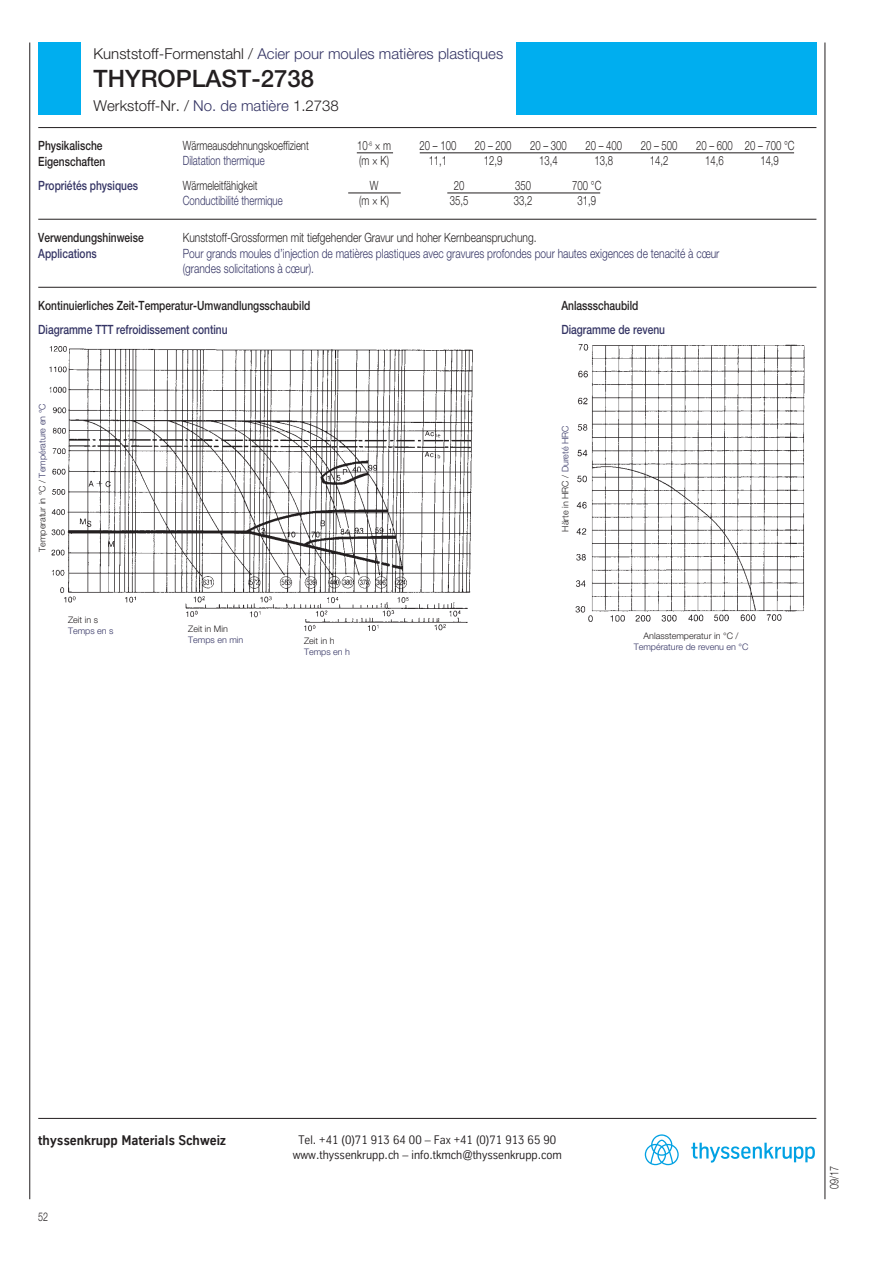
<style>
.page{position:relative;width:893px;height:1263px;background:#fff}
.page>*{position:absolute;margin:0;border:0;box-sizing:border-box;transform-origin:0 0}
.t1{font:500 24px "Helvetica Neue";color:#231f20}
.t2{font:300 15px "Helvetica Neue";color:#343464}
.t3{font:300 15px "Helvetica Neue";color:#231f20}
.t4{font:700 13.5px "TK Type";color:#231f20}
.t5{font:300 12.75px "Helvetica Neue";color:#231f20;scale:.75 1}
.t6{font:300 12.75px/15.8px "Helvetica Neue";color:#343464;scale:.8 1}
.t7{font:500 12.75px/15.8px "Helvetica Neue";color:#231f20;scale:.8 1}
.t8{font:500 12.75px "Helvetica Neue";color:#343464;scale:.8 1}
.t9{font:300 12.75px "Helvetica Neue";color:#231f20;scale:.8 1}
.t10{font:300 12.75px "Helvetica Neue";color:#343464;scale:.75 1}
.t11{font:12px/15px "TK Type";color:#231f20;text-align:center}
.t12{font:300 12px "Helvetica Neue";color:#231f20;scale:.75 1}
.t13{font:300 9px "Helvetica Neue";color:#231f20}
.t14{font:300 9px "Helvetica Neue";color:#343464}
.s1{color:#231f20}
.s2{color:#343464}
</style>
<div class="page">
<hr style="left:29px;top:43px;width:1px;height:1156px;background:#231f20">
<hr style="left:825px;top:43px;width:1px;height:1156px;background:#231f20">
<hr style="left:38px;top:1118px;width:778px;height:1px;background:#231f20">
<hr style="left:38px;top:127px;width:778px;height:1px;background:#231f20">
<div style="left:38px;top:43px;width:43px;height:72px;background:#00aeef"></div>
<svg style="left:645px;top:1134px;width:34px;height:31px"></svg>
<svg style="left:691px;top:1143px;width:124px;height:19px"></svg>
<div style="left:516px;top:43px;width:300px;height:72px;background:#00aeef"></div>
<hr style="left:38px;top:219px;width:778px;height:1px;background:#231f20">
<hr style="left:348px;top:193px;width:53px;height:1px;background:#231f20">
<hr style="left:447px;top:193px;width:153px;height:1px;background:#231f20">
<hr style="left:357px;top:153px;width:36px;height:1px;background:#231f20">
<hr style="left:420px;top:153px;width:374px;height:1px;background:#231f20">
<img style="left:49px;top:346px;width:424px;height:286px">
<img style="left:575px;top:344px;width:230px;height:278px">
<div style="left:68px;top:616px;width:57px;height:32px;background:#fff"></div>
<div style="left:188px;top:625px;width:57px;height:31px;background:#fff"></div>
<hr style="left:38px;top:287px;width:778px;height:1px;background:#231f20">
<p class="t2" style="left:94px;top:44px;width:411px"><span class="s1">Kunststoff-Formenstahl /</span> Acier pour moules matières plastiques</p>
<h1 class="t1" style="left:94px;top:64px;width:222px">THYROPLAST-2738</h1>
<p class="t3" style="left:94px;top:97px;width:247px">Werkstoff-Nr. / <span class="s2">No. de matière</span> 1.2738</p>
<p class="t7" style="left:38px;top:138px;width:85px">Physikalische<br>Eigenschaften</p>
<p class="t8" style="left:38px;top:178px;width:126px">Propriétés physiques</p>
<p class="t7" style="left:38px;top:229px;width:133px">Verwendungshinweise</p>
<p class="t9" style="left:183px;top:229px;width:444px">Kunststoff-Grossformen mit tiefgehender Gravur und hoher Kernbeanspruchung.</p>
<p class="t8" style="left:38px;top:245px;width:75px">Applications</p>
<p class="t6" style="left:183px;top:245px;width:672px">Pour grands moules d’injection de matières plastiques avec gravures profondes pour hautes exigences de tenacité à cœur (grandes solicitations à cœur).</p>
<p class="t5" style="left:183px;top:138px;width:170px">Wärmeausdehnungskoeffizient</p>
<p class="t5" style="left:357px;top:138px;width:47px">10<sup>-6</sup> × m</p>
<p class="t5" style="left:420px;top:138px;width:50px">20 – 100</p>
<p class="t5" style="left:475px;top:138px;width:50px">20 – 200</p>
<p class="t5" style="left:530px;top:138px;width:50px">20 – 300</p>
<p class="t5" style="left:585px;top:138px;width:50px">20 – 400</p>
<p class="t5" style="left:641px;top:138px;width:50px">20 – 500</p>
<p class="t5" style="left:696px;top:138px;width:133px">20 – 600 20 – 700 °C</p>
<p class="t10" style="left:183px;top:153px;width:111px">Dilatation thermique</p>
<p class="t5" style="left:359px;top:153px;width:41px">(m × K)</p>
<p class="t5" style="left:429px;top:153px;width:26px">11,1</p>
<p class="t5" style="left:484px;top:153px;width:26px">12,9</p>
<p class="t5" style="left:539px;top:153px;width:26px">13,4</p>
<p class="t5" style="left:594px;top:153px;width:26px">13,8</p>
<p class="t5" style="left:650px;top:153px;width:26px">14,2</p>
<p class="t5" style="left:705px;top:153px;width:26px">14,6</p>
<p class="t5" style="left:760px;top:153px;width:26px">14,9</p>
<p class="t5" style="left:183px;top:178px;width:101px">Wärmeleitfähigkeit</p>
<p class="t5" style="left:370px;top:178px;width:13px">W</p>
<p class="t5" style="left:454px;top:178px;width:16px">20</p>
<p class="t5" style="left:515px;top:178px;width:23px">350</p>
<p class="t5" style="left:572px;top:178px;width:40px">700 °C</p>
<p class="t10" style="left:183px;top:193px;width:135px">Conductibilité thermique</p>
<p class="t5" style="left:359px;top:193px;width:41px">(m × K)</p>
<p class="t5" style="left:450px;top:193px;width:26px">35,5</p>
<p class="t5" style="left:514px;top:193px;width:26px">33,2</p>
<p class="t5" style="left:577px;top:193px;width:26px">31,9</p>
<p class="t7" style="left:38px;top:297px;width:342px">Kontinuierliches Zeit-Temperatur-Umwandlungsschaubild</p>
<p class="t8" style="left:38px;top:322px;width:238px">Diagramme TTT refroidissement continu</p>
<p class="t13" style="left:37px;top:552px;width:150px;rotate:-90deg">Temperatur in °C / <span class="s2">Température en °C</span></p>
<p class="t13" style="left:68px;top:615px;width:31px">Zeit in s</p>
<p class="t14" style="left:68px;top:625px;width:47px">Temps en s</p>
<p class="t13" style="left:188px;top:623px;width:41px">Zeit in Min</p>
<p class="t14" style="left:188px;top:634px;width:57px">Temps en min</p>
<p class="t13" style="left:304px;top:635px;width:32px">Zeit in h</p>
<p class="t14" style="left:304px;top:646px;width:48px">Temps en h</p>
<p class="t7" style="left:561px;top:297px;width:98px">Anlassschaubild</p>
<p class="t8" style="left:561px;top:322px;width:131px">Diagramme de revenu</p>
<p class="t13" style="left:560px;top:532px;width:108px;rotate:-90deg">Härte in HRC / <span class="s2">Dureté HRC</span></p>
<p class="t13" style="left:644px;top:630px;width:96px">Anlasstemperatur in °C /</p>
<p class="t14" style="left:634px;top:641px;width:116px">Température de revenu en °C</p>
<p class="t4" style="left:38px;top:1133px;width:189px">thyssenkrupp Materials Schweiz</p>
<p class="t12" style="left:38px;top:1210px;width:15px">52</p>
<p class="t11" style="left:293px;top:1133px;width:271px">Tel. +41 (0)71 913 64 00 – Fax +41 (0)71 913 65 90 www.thyssenkrupp.ch – info.tkmch@thyssenkrupp.com</p>
<p class="t12" style="left:827px;top:1189px;width:32px;rotate:-90deg">09/17</p>
</div>
